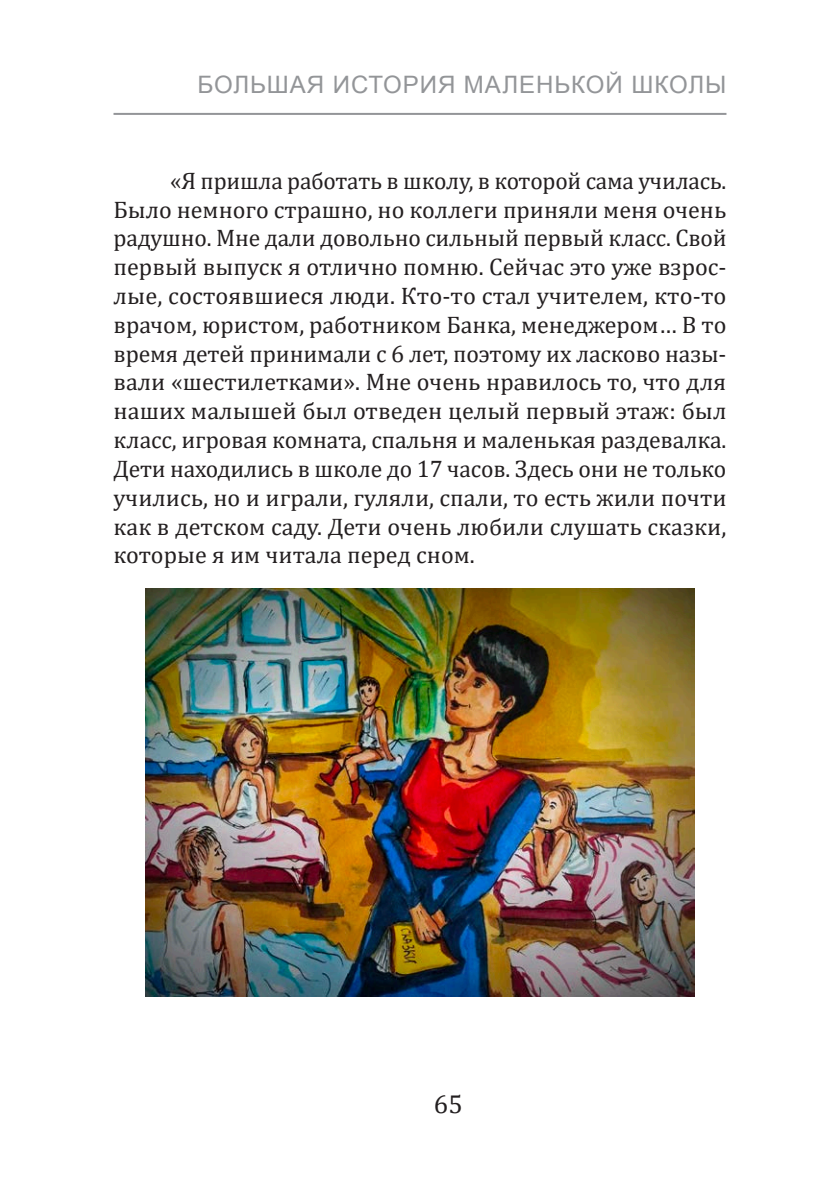
<style>
.page{position:relative;width:840px;height:1191px;background:#fff}
.page>*{position:absolute;margin:0;border:0;box-sizing:border-box;transform-origin:0 0}
.t1{font:26px "Cambria";color:#231f20}
.t2{font:24px/28.8px "Cambria";color:#231f20;text-align:justify}
.t3{font:24px "Arial";letter-spacing:.04em;color:#939598}
</style>
<div class="page">
<hr style="left:113px;top:113px;width:613px;height:2px;background:#939598">
<img style="left:145px;top:588px;width:549px;height:408px">
<p class="t3" style="left:197px;top:69px;width:530px">БОЛЬШАЯ ИСТОРИЯ МАЛЕНЬКОЙ ШКОЛЫ</p>
<p class="t2" style="left:113px;top:166px;width:614px;text-indent:57px">«Я пришла работать в школу, в которой сама училась.<br>Было немного страшно, но коллеги приняли меня очень радушно. Мне дали довольно сильный первый класс. Свой первый выпуск я отлично помню. Сейчас это уже взрос&shy;лые, состоявшиеся люди. Кто-то стал учителем, кто-то врачом, юристом, работником Банка, менеджером… В то время детей принимали с 6 лет, поэтому их ласково назы&shy;вали «шестилетками». Мне очень нравилось то, что для наших малышей был отведен целый первый этаж: был класс, игровая комната, спальня и маленькая раздевалка.<br>Дети находились в школе до 17 часов. Здесь они не только учились, но и играли, гуляли, спали, то есть жили почти как в детском саду. Дети очень любили слушать сказки, которые я им читала перед сном.</p>
<p class="t1" style="left:433px;top:1088px;width:30px">65</p>
</div>
